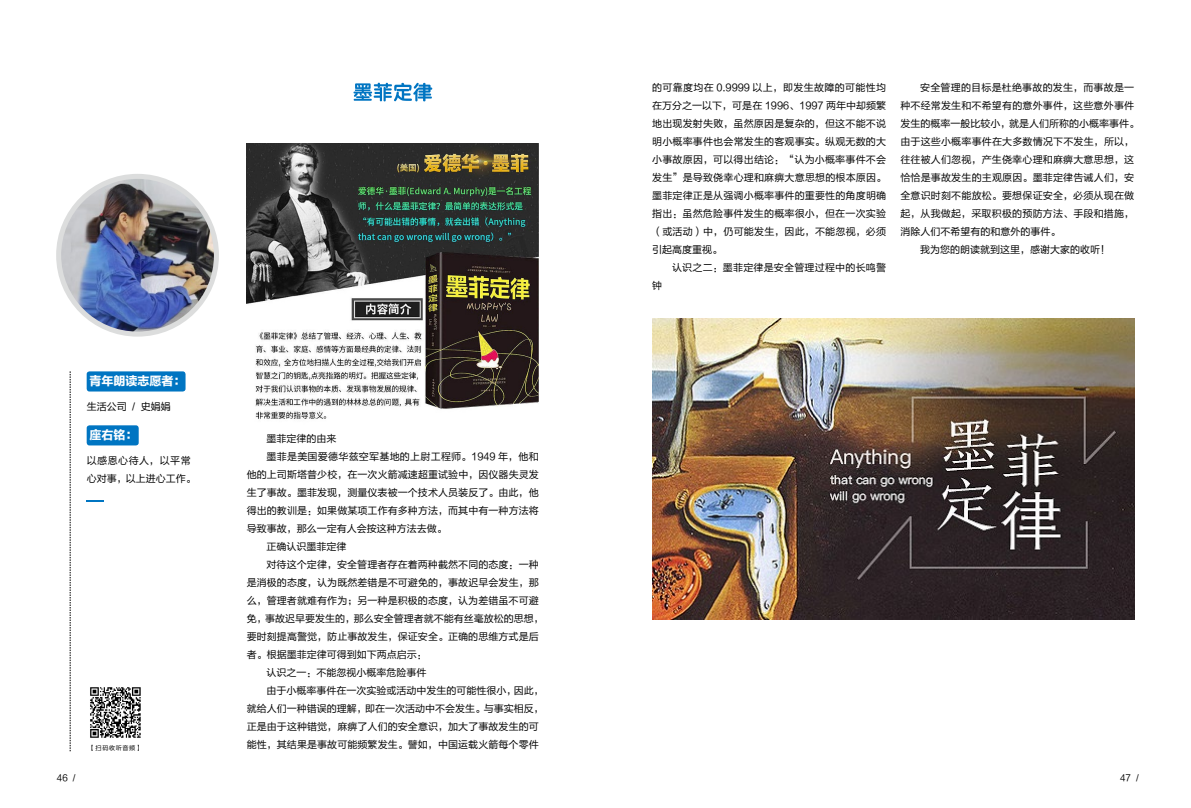
<style>
.page{position:relative;width:1191px;height:808px;background:#fff}
.page>*{position:absolute;margin:0;border:0;box-sizing:border-box;transform-origin:0 0}
.t1{font:12px "FZLTDHK GBK1 0";color:#fff}
.t2{font:10px/18px "FZLTHK GBK1 0";letter-spacing:.01em;color:#000}
.t3{font:9px "FZLTHK GBK1 0";color:#000}
.t4{font:6.1px "FZLTHK GBK1 0";letter-spacing:.1em;color:#000}
</style>
<div class="page">
<div style="left:87px;top:371px;width:98px;height:20px;background:#0075c2;border-radius:3px"></div>
<div style="left:87px;top:425px;width:52px;height:20px;background:#0075c2;border-radius:3px"></div>
<svg style="left:353px;top:83px;width:79px;height:18px"></svg>
<img style="left:90px;top:687px;width:51px;height:51px">
<svg style="left:70px;top:371px;width:1px;height:380px"></svg>
<svg style="left:87px;top:500px;width:17px;height:2px"></svg>
<img style="left:59px;top:176px;width:157px;height:158px;border-radius:79px">
<div style="left:56px;top:174px;width:163px;height:163px;border:5px solid #dcdddd;border-radius:50%"></div>
<img style="left:247px;top:144px;width:292px;height:275px">
<img style="left:652px;top:318px;width:482px;height:302px">
<p class="t1" style="left:89px;top:375px;width:98px">青年朗读志愿者：</p>
<p class="t2" style="left:87px;top:397px;width:86px">生活公司 / 史娟娟</p>
<p class="t1" style="left:89px;top:428px;width:50px">座右铭：</p>
<p class="t2" style="left:87px;top:451px;width:111px">以感恩心待人，以平常心对事，以上进心工作。</p>
<p class="t4" style="left:89px;top:745px;width:55px">【扫码收听音频】</p>
<p class="t2" style="left:266px;top:430px;width:71px">墨菲定律的由来</p>
<p class="t2" style="left:266px;top:448px;width:274px">墨菲是美国爱德华兹空军基地的上尉工程师。1949 年，他和</p>
<p class="t2" style="left:247px;top:466px;width:294px">他的上司斯塔普少校，在一次火箭减速超重试验中，因仪器失灵发</p>
<p class="t2" style="left:247px;top:484px;width:293px">生了事故。墨菲发现，测量仪表被一个技术人员装反了。由此，他</p>
<p class="t2" style="left:247px;top:502px;width:294px">得出的教训是：如果做某项工作有多种方法，而其中有一种方法将</p>
<p class="t2" style="left:247px;top:520px;width:201px">导致事故，那么一定有人会按这种方法去做。</p>
<p class="t2" style="left:266px;top:538px;width:81px">正确认识墨菲定律</p>
<p class="t2" style="left:266px;top:556px;width:274px">对待这个定律，安全管理者存在着两种截然不同的态度：一种</p>
<p class="t2" style="left:247px;top:574px;width:293px">是消极的态度，认为既然差错是不可避免的，事故迟早会发生，那</p>
<p class="t2" style="left:247px;top:592px;width:293px">么，管理者就难有作为；另一种是积极的态度，认为差错虽不可避</p>
<p class="t2" style="left:247px;top:610px;width:298px">免，事故迟早要发生的，那么安全管理者就不能有丝毫放松的思想，</p>
<p class="t2" style="left:247px;top:628px;width:293px">要时刻提高警觉，防止事故发生，保证安全。正确的思维方式是后</p>
<p class="t2" style="left:247px;top:646px;width:181px">者。根据墨菲定律可得到如下两点启示：</p>
<p class="t2" style="left:266px;top:664px;width:161px">认识之一：不能忽视小概率危险事件</p>
<p class="t2" style="left:266px;top:682px;width:279px">由于小概率事件在一次实验或活动中发生的可能性很小，因此，</p>
<p class="t2" style="left:247px;top:700px;width:298px">就给人们一种错误的理解，即在一次活动中不会发生。与事实相反，</p>
<p class="t2" style="left:247px;top:718px;width:294px">正是由于这种错觉，麻痹了人们的安全意识，加大了事故发生的可</p>
<p class="t2" style="left:247px;top:736px;width:293px">能性，其结果是事故可能频繁发生。譬如，中国运载火箭每个零件</p>
<p class="t2" style="left:652px;top:78px;width:235px;text-align:justify">的可靠度均在 0.9999 以上，即发生故障的可能性均在万分之一以下，可是在 1996、1997 两年中却频繁地出现发射失败，虽然原因是复杂的，但这不能不说明小概率事件也会常发生的客观事实。纵观无数的大小事故原因，可以得出结论：“认为小概率事件不会发生”是导致侥幸心理和麻痹大意思想的根本原因。墨菲定律正是从强调小概率事件的重要性的角度明确指出：虽然危险事件发生的概率很小，但在一次实验（或活动）中，仍可能发生，因此，不能忽视，必须引起高度重视。</p>
<p class="t2" style="left:672px;top:258px;width:215px">认识之二：墨菲定律是安全管理过程中的长鸣警</p>
<p class="t2" style="left:652px;top:276px;width:11px">钟</p>
<p class="t2" style="left:920px;top:78px;width:215px">安全管理的目标是杜绝事故的发生，而事故是一</p>
<p class="t2" style="left:900px;top:96px;width:235px">种不经常发生和不希望有的意外事件，这些意外事件</p>
<p class="t2" style="left:900px;top:114px;width:240px">发生的概率一般比较小，就是人们所称的小概率事件。</p>
<p class="t2" style="left:900px;top:132px;width:235px">由于这些小概率事件在大多数情况下不发生，所以，</p>
<p class="t2" style="left:900px;top:150px;width:235px">往往被人们忽视，产生侥幸心理和麻痹大意思想，这</p>
<p class="t2" style="left:900px;top:168px;width:235px">恰恰是事故发生的主观原因。墨菲定律告诫人们，安</p>
<p class="t2" style="left:900px;top:186px;width:235px">全意识时刻不能放松。要想保证安全，必须从现在做</p>
<p class="t2" style="left:900px;top:204px;width:235px">起，从我做起，采取积极的预防方法、手段和措施，</p>
<p class="t2" style="left:900px;top:222px;width:161px">消除人们不希望有的和意外的事件。</p>
<p class="t2" style="left:920px;top:240px;width:191px">我为您的朗读就到这里，感谢大家的收听！</p>
<p class="t3" style="left:57px;top:772px;width:20px">46 /</p>
<p class="t3" style="left:1120px;top:772px;width:20px">47 /</p>
</div>
